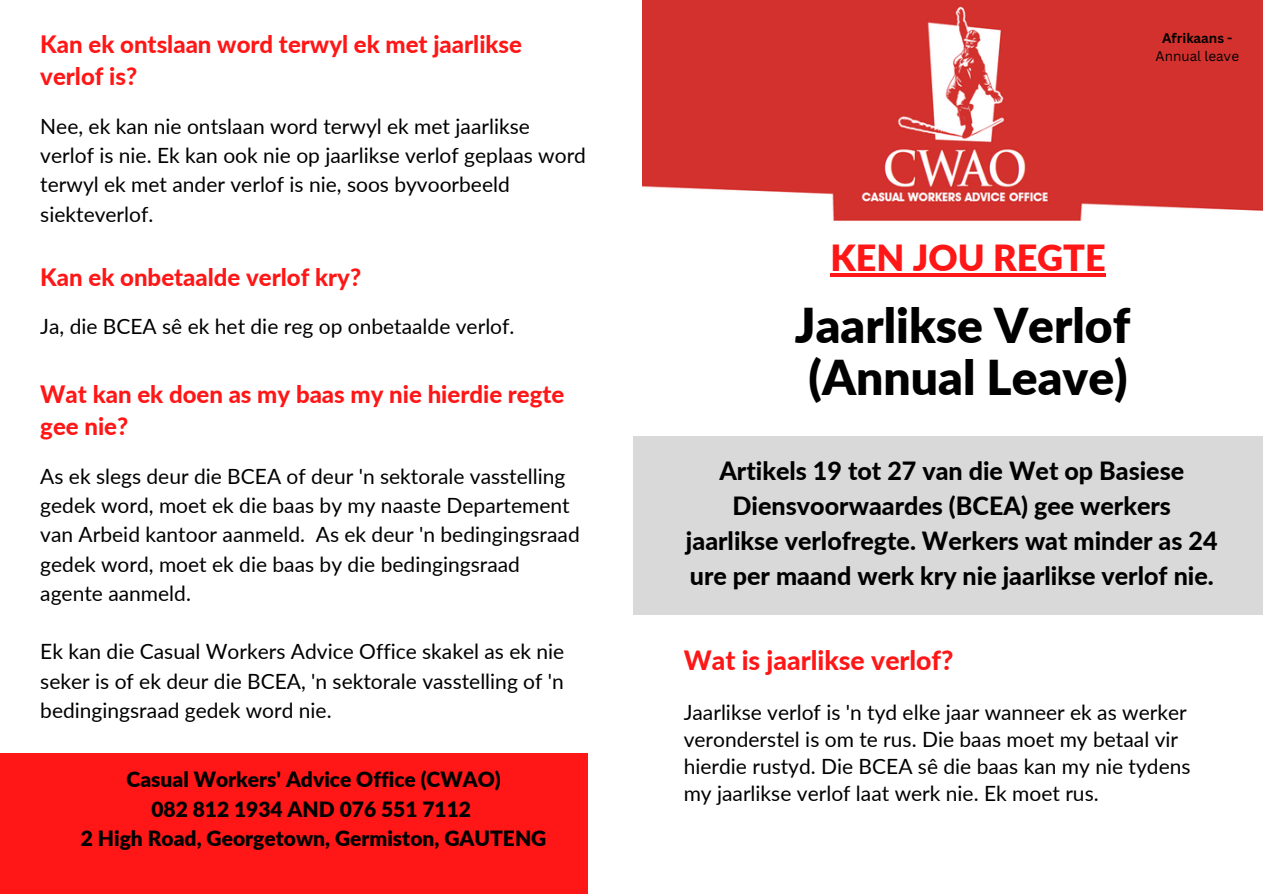
<style>
.page{position:relative;width:1263px;height:894px;background:#fff}
.page>*{position:absolute;margin:0;border:0;box-sizing:border-box;transform-origin:0 0}
.t1{font:900 48px/51.8px "Lato";color:#000}
.t2{font:900 36px "Lato";color:#ff1616}
.t3{font:800 26.55px "Lato";color:#ff1616}
.t4{font:800 25.05px/34.8px "Lato";color:#000;text-align:center}
.t5{font:800 24px/32.5px "Lato";color:#ff1616}
.t6{font:21px/29.2px "Lato";color:#000}
.t7{font:900 21px/29.2px "Lato";color:#000;text-align:center}
.t8{font:13.5px "Canva Sans";color:#000}
.t9{font:700 13.5px "Canva Sans";color:#000}
</style>
<div class="page">
<hr style="left:830px;top:273px;width:276px;height:3px;background:#ff1616">
<div style="left:0;top:752px;width:587px;height:141px;background:#ff1616"></div>
<div style="left:633px;top:436px;width:630px;height:178px;background:#d9d9d9"></div>
<img style="left:642px;top:0;width:620px;height:221px">
<p class="t5" style="left:40px;top:27px;width:483px">Kan ek ontslaan word terwyl ek met jaarlikse verlof is?</p>
<p class="t6" style="left:40px;top:111px;width:547px">Nee, ek kan nie ontslaan word terwyl ek met jaarlikse verlof is nie. Ek kan ook nie op jaarlikse verlof geplaas word terwyl ek met ander verlof is nie, soos byvoorbeeld siekteverlof.</p>
<p class="t5" style="left:40px;top:260px;width:322px">Kan ek onbetaalde verlof kry?</p>
<p class="t6" style="left:40px;top:311px;width:476px">Ja, die BCEA sê ek het die reg op onbetaalde verlof.</p>
<p class="t5" style="left:40px;top:377px;width:526px">Wat kan ek doen as my baas my nie hierdie regte gee nie?</p>
<p class="t6" style="left:40px;top:461px;width:541px">As ek slegs deur die BCEA of deur 'n sektorale vasstelling gedek word, moet ek die baas by my naaste Departement van Arbeid kantoor aanmeld. As ek deur 'n bedingingsraad gedek word, moet ek die baas by die bedingingsraad agente aanmeld.</p>
<p class="t6" style="left:40px;top:636px;width:525px;text-align:justify">Ek kan die Casual Workers Advice Office skakel as ek nie seker is of ek deur die BCEA, 'n sektorale vasstelling of 'n bedingingsraad gedek word nie.</p>
<p class="t7" style="left:81px;top:764px;width:467px">Casual Workers' Advice Office (CWAO)<br>082 812 1934 AND 076 551 7112<br>2 High Road, Georgetown, Germiston, GAUTENG</p>
<p class="t9" style="left:1162px;top:28px;width:72px">Afrikaans -</p>
<p class="t8" style="left:1156px;top:46px;width:85px">Annual leave</p>
<h2 class="t2" style="left:830px;top:235px;width:277px">KEN JOU REGTE</h2>
<h1 class="t1" style="left:795px;top:298px;width:337px">Jaarlikse Verlof (Annual Leave)</h1>
<p class="t4" style="left:686px;top:452px;width:533px">Artikels 19 tot 27 van die Wet op Basiese Diensvoorwaardes (BCEA) gee werkers jaarlikse verlofregte. Werkers wat minder as 24 ure per maand werk kry nie jaarlikse verlof nie.</p>
<p class="t3" style="left:684px;top:643px;width:271px">Wat is jaarlikse verlof?</p>
<p class="t6" style="left:684px;top:697px;width:508px;line-height:27px">Jaarlikse verlof is 'n tyd elke jaar wanneer ek as werker veronderstel is om te rus. Die baas moet my betaal vir hierdie rustyd. Die BCEA sê die baas kan my nie tydens my jaarlikse verlof laat werk nie. Ek moet rus.</p>
</div>
